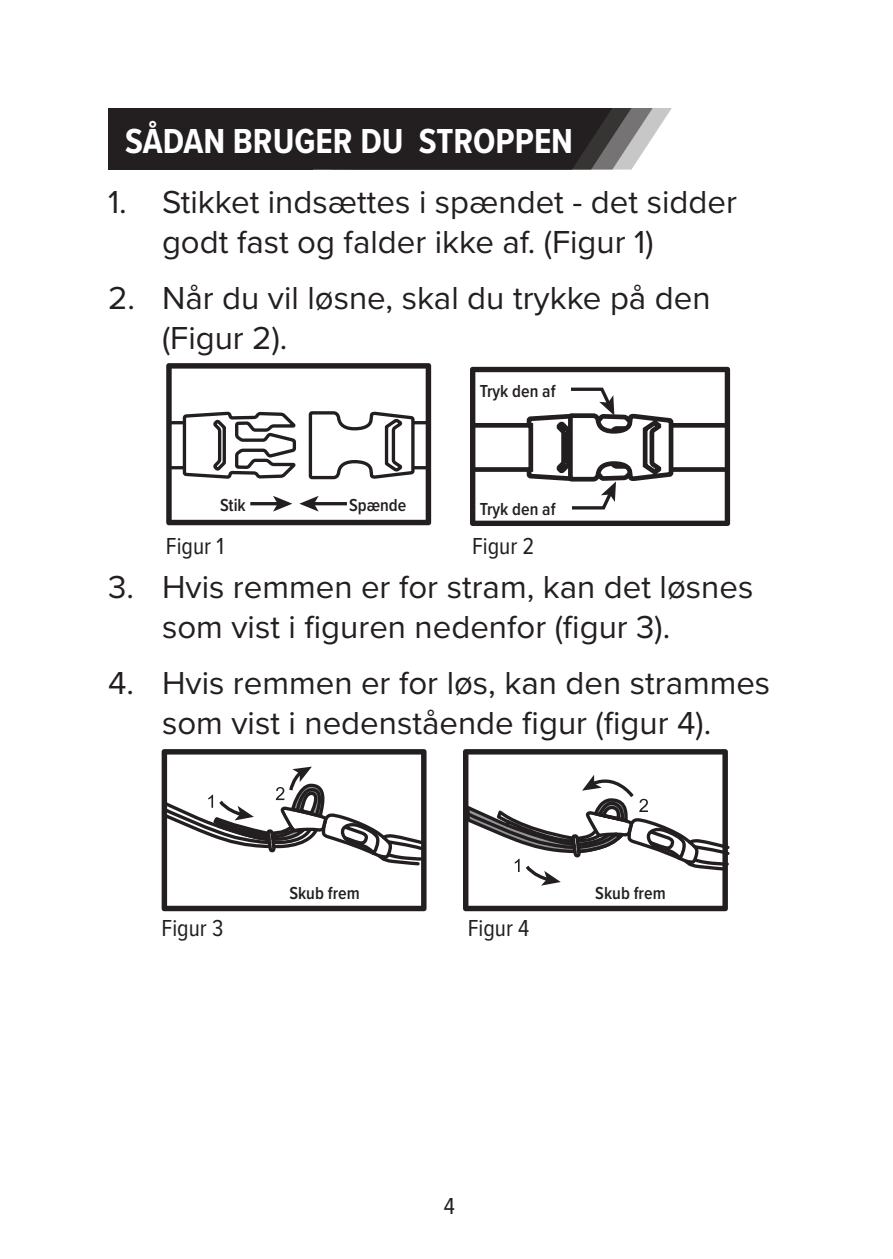
<style>
.page{position:relative;width:893px;height:1259px;background:#fff}
.page>*{position:absolute;margin:0;border:0;box-sizing:border-box;transform-origin:0 0}
.t1{font:700 36px "Proxima Nova Cond";color:#fff}
.t2{font:33px/39.6px "Proxima Nova";color:#231f20}
.t3{font:24px "Proxima Nova Cond";color:#231f20}
.t4{font:600 18px "Proxima Nova Cond";color:#231f20}
</style>
<div class="page">
<div style="left:108px;top:108px;width:204px;height:62px;background:#231f20"></div>
<svg style="left:312px;top:108px;width:360px;height:62px;background:#3d393a"></svg>
<svg style="left:168px;top:365px;width:563px;height:161px"></svg>
<svg style="left:166px;top:363px;width:265px;height:162px"></svg>
<svg style="left:470px;top:367px;width:260px;height:159px"></svg>
<div style="left:196px;top:494px;width:50px;height:19px;background:#fff"></div>
<div style="left:349px;top:494px;width:66px;height:19px;background:#fff"></div>
<div style="left:480px;top:377px;width:91px;height:25px;background:#fff"></div>
<div style="left:480px;top:495px;width:91px;height:25px;background:#fff"></div>
<div style="left:335px;top:372px;width:84px;height:27px;background:#fff"></div>
<div style="left:638px;top:374px;width:84px;height:28px;background:#fff"></div>
<svg style="left:161px;top:749px;width:266px;height:163px"></svg>
<svg style="left:463px;top:749px;width:267px;height:162px"></svg>
<div style="left:289px;top:879px;width:126px;height:25px;background:#fff"></div>
<div style="left:595px;top:879px;width:126px;height:25px;background:#fff"></div>
<p class="t1" style="left:125px;top:115px;width:450px">SÅDAN BRUGER DU STROPPEN</p>
<p class="t2" style="left:162px;top:181px;width:576px;text-indent:-54px">1. Stikket indsættes i spændet - det sidder godt fast og falder ikke af. (Figur 1)</p>
<p class="t2" style="left:162px;top:277px;width:550px;text-indent:-54px">2. Når du vil løsne, skal du trykke på den (Figur 2).</p>
<p class="t4" style="left:220px;top:492px;width:27px">Stik</p>
<p class="t4" style="left:349px;top:492px;width:59px">Spænde</p>
<p class="t3" style="left:166px;top:528px;width:60px">Figur 1</p>
<p class="t4" style="left:480px;top:377px;width:77px">Tryk den af</p>
<p class="t4" style="left:480px;top:495px;width:77px">Tryk den af</p>
<p class="t3" style="left:472px;top:528px;width:64px">Figur 2</p>
<p class="t2" style="left:162px;top:566px;width:593px;text-indent:-54px">3. Hvis remmen er for stram, kan det løsnes som vist i figuren nedenfor (figur 3).</p>
<p class="t2" style="left:108px;top:662px;width:664px;text-align:center">4. Hvis remmen er for løs, kan den strammes som vist i nedenstående figur (figur 4).</p>
<p class="t4" style="left:289px;top:879px;width:72px">Skub frem</p>
<p class="t4" style="left:595px;top:879px;width:72px">Skub frem</p>
<p class="t3" style="left:162px;top:910px;width:63px">Figur 3</p>
<p class="t3" style="left:468px;top:910px;width:63px">Figur 4</p>
<p class="t3" style="left:444px;top:1188px;width:13px">4</p>
</div>
